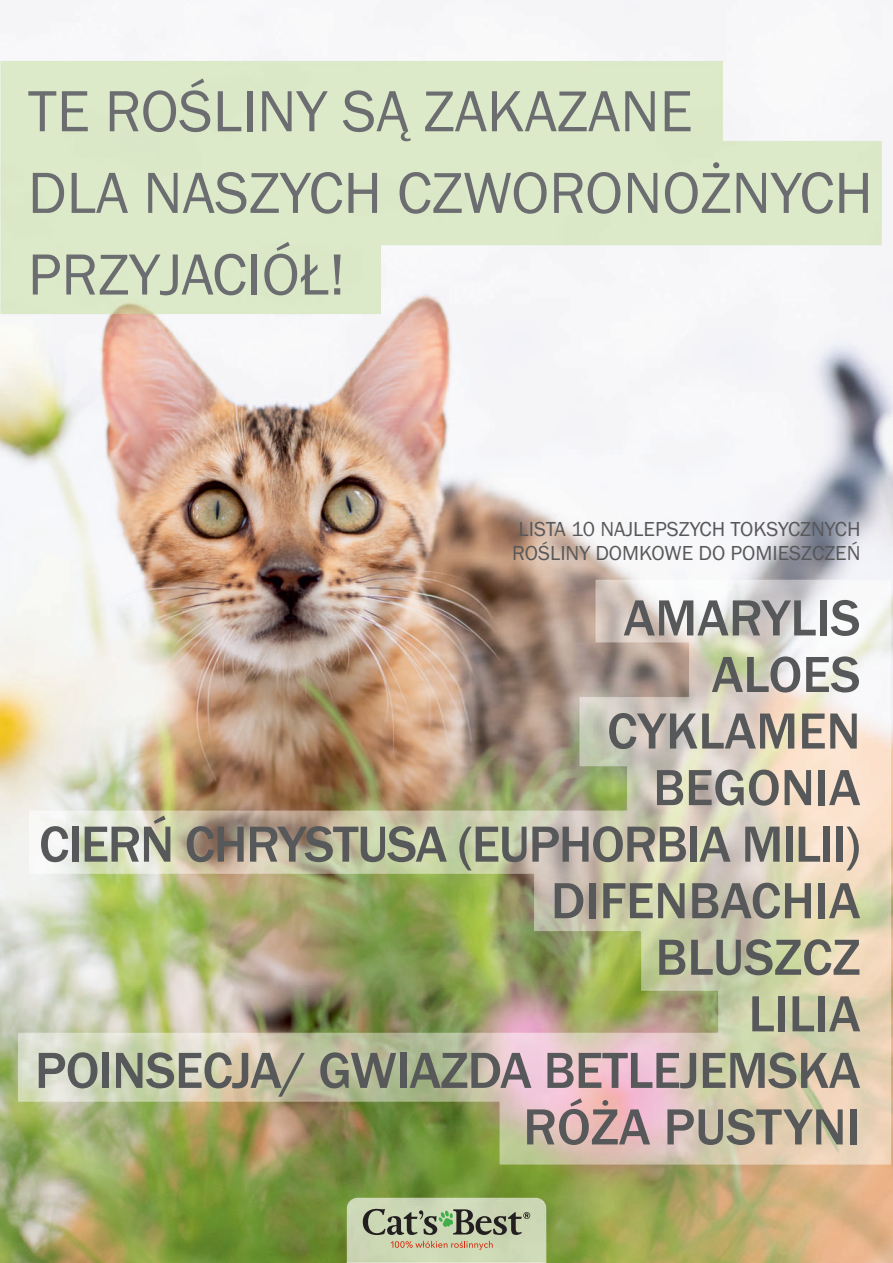
<style>
.page{position:relative;width:893px;height:1263px;background:#fff}
.page>*{position:absolute;margin:0;border:0;box-sizing:border-box;transform-origin:0 0}
.t1{font:60px/81.6px "Franklin Gothic";color:#6c6d70}
.t2{font:500 52.5px/56.6px "Franklin Gothic";letter-spacing:-.01em;color:#57585a;text-align:right}
.t3{font:21px/23.9px "Franklin Gothic";color:#57585a;text-align:center}
</style>
<div class="page">
<img style="left:0;top:4px;width:893px;height:1259px">
<img style="left:0;top:61px;width:882px;height:253px">
<img style="left:18px;top:579px;width:873px;height:586px">
<img style="left:346px;top:1197px;width:200px;height:66px">
<svg style="left:391px;top:1241px;width:102px;height:9px"></svg>
<svg style="left:363px;top:1209px;width:167px;height:26px;background:#949d84"></svg>
<p class="t1" style="left:28px;top:75px;width:847px">TE ROŚLINY SĄ ZAKAZANE<br>DLA NASZYCH CZWORONOŻNYCH<br>PRZYJACIÓŁ!</p>
<p class="t3" style="left:512px;top:519px;width:350px">LISTA 10 NAJLEPSZYCH TOKSYCZNYCH<br>ROŚLINY DOMKOWE DO POMIESZCZEŃ</p>
<p class="t2" style="left:35px;top:594px;width:827px">AMARYLIS<br>ALOES<br>CYKLAMEN<br>BEGONIA<br>CIERŃ CHRYSTUSA (EUPHORBIA MILII)<br>DIFENBACHIA<br>BLUSZCZ<br>LILIA<br>POINSECJA/ GWIAZDA BETLEJEMSKA<br>RÓŻA PUSTYNI</p>
</div>
